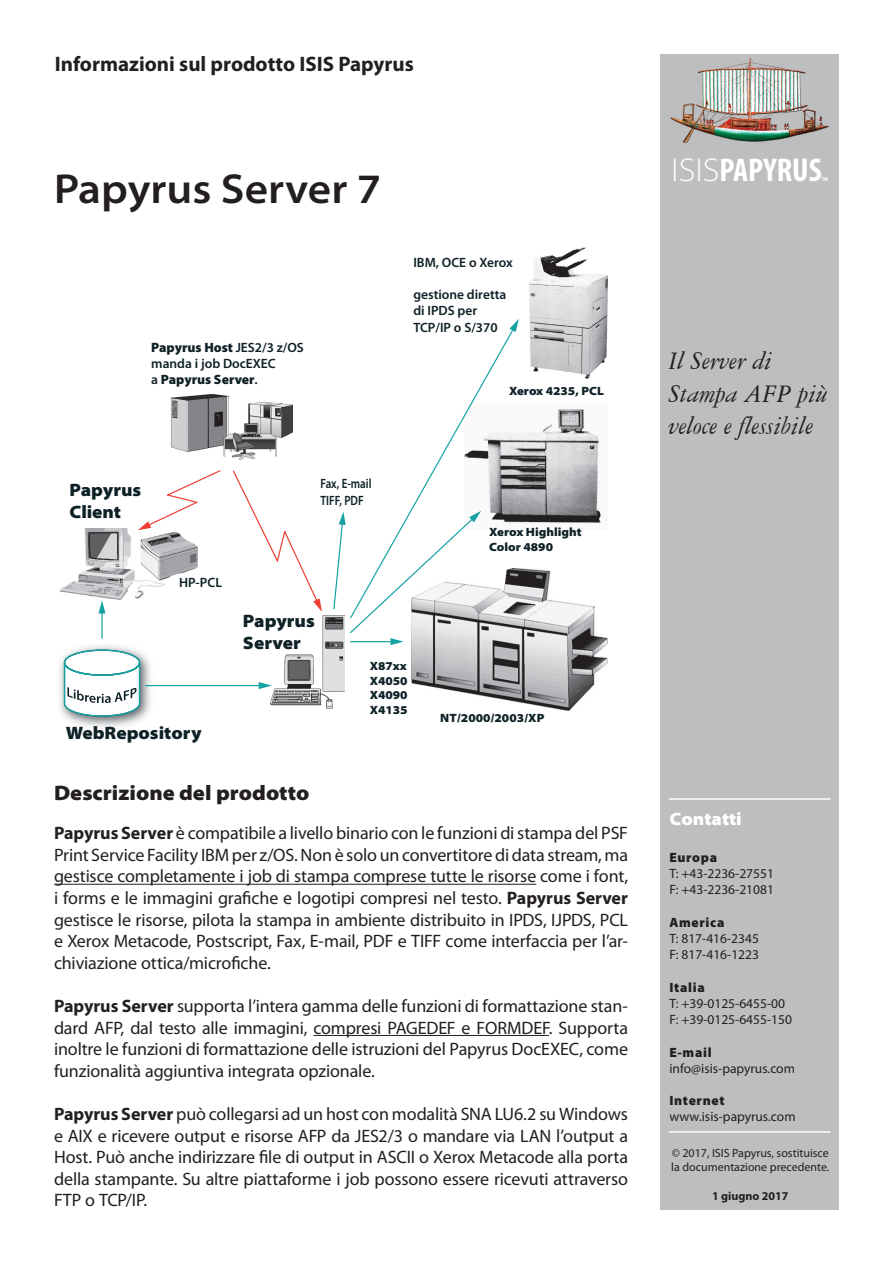
<style>
.page{position:relative;width:893px;height:1263px;background:#fff}
.page>*{position:absolute;margin:0;border:0;box-sizing:border-box;transform-origin:0 0}
.Headline{font:600 semi-expanded 42px "Myriad Pro";color:#231f20}
.t1{font:700 condensed 33px "Myriad Pro";color:#fff}
.Subheader{font:italic 27px/32.4px "American Garamond BT";color:#231f20}
.t2{font:700 21px "Myriad Pro";color:#231f20}
.Product_Description{font:900 semi-expanded 21px "Myriad Pro";color:#231f20}
.Product_Description-2{font:18px/21.6px "Myriad Pro";letter-spacing:-.01em;color:#231f20;text-align:justify}
.t3{font:900 semi-expanded 18px/21.6px "Myriad Pro";color:#0e2127}
.t4{font:900 semi-expanded 18px "Myriad Pro";color:#fff}
.t5{font:13.5px/16.2px "Myriad Pro";color:#231f20}
.t6{font:600 13.5px/16.2px "Myriad Pro";color:#0e2127}
.t7{font:900 13.5px "Myriad Pro";letter-spacing:.05em;color:#231f20}
.t8{font:600 13.5px/16.2px "Myriad Pro";color:#0e2127;scale:.82 1}
.t9{font:900 semi-expanded 12px/14.4px "Myriad Pro";color:#0e2127;text-align:justify}
.t10{font:12px/14.4px "Myriad Pro";color:#231f20}
.t11{font:700 12px "Myriad Pro";color:#231f20}
.t12{font:700 condensed 6px "Myriad Pro";color:#fff}
.s1{font-weight:900}
.s2{font-weight:700}
.s3{font-weight:300;font-stretch:semi-expanded}
</style>
<div class="page">
<div style="left:660px;top:54px;width:179px;height:1155px;background:#bdbec0"></div>
<hr style="left:669px;top:798px;width:161px;height:2px;background:#fff">
<hr style="left:669px;top:1131px;width:161px;height:2px;background:#fff">
<hr style="left:54px;top:884px;width:482px;height:1px;background:#231f20">
<hr style="left:313px;top:1035px;width:236px;height:1px;background:#231f20">
<img style="left:270px;top:615px;width:75px;height:94px">
<img style="left:61px;top:528px;width:137px;height:72px">
<img style="left:529px;top:247px;width:79px;height:132px">
<img style="left:514px;top:409px;width:87px;height:114px">
<img style="left:412px;top:568px;width:195px;height:142px">
<img style="left:170px;top:394px;width:123px;height:66px">
<img style="left:60px;top:646px;width:96px;height:81px">
<svg style="left:138px;top:470px;width:83px;height:60px"></svg>
<svg style="left:233px;top:471px;width:89px;height:141px"></svg>
<hr style="left:145px;top:685px;width:117px;height:1px;background:#17a3a3">
<svg style="left:259px;top:682px;width:13px;height:7px"></svg>
<hr style="left:101px;top:610px;width:2px;height:29px;background:#17a3a3">
<svg style="left:98px;top:600px;width:8px;height:13px"></svg>
<svg style="left:410px;top:332px;width:104px;height:286px"></svg>
<svg style="left:509px;top:319px;width:10px;height:13px"></svg>
<svg style="left:333px;top:511px;width:148px;height:134px"></svg>
<svg style="left:64px;top:649px;width:76px;height:68px"></svg>
<p class="t2" style="left:55px;top:52px;width:361px">Informazioni sul prodotto ISIS Papyrus</p>
<p class="Headline" style="left:54px;top:165px;width:329px">Papyrus Server 7</p>
<p class="t6" style="left:151px;top:339px;width:154px"><span class="s1">Papyrus Host</span> JES2/3 z/OS manda i job DocEXEC<br>a <span class="s1">Papyrus Server</span>.</p>
<p class="t3" style="left:69px;top:479px;width:73px">Papyrus<br>Client</p>
<p class="t8" style="left:320px;top:475px;width:64px">Fax, E-mail<br>TIFF, PDF</p>
<p class="t6" style="left:179px;top:574px;width:44px">HP-PCL</p>
<p class="t3" style="left:243px;top:610px;width:73px">Papyrus<br>Server</p>
<p class="t6" style="left:413px;top:254px;width:101px">IBM, OCE o Xerox</p>
<p class="t6" style="left:413px;top:286px;width:95px">gestione diretta di IPDS per<br>TCP/IP o S/370</p>
<p class="t9" style="left:509px;top:384px;width:96px">Xerox 4235, PCL</p>
<p class="t9" style="left:489px;top:525px;width:94px">Xerox Highlight<br>Color 4890</p>
<p class="t3" style="left:66px;top:722px;width:137px">WebRepository</p>
<p class="t9" style="left:370px;top:659px;width:40px">X87xx X4050<br>X4090<br>X4135</p>
<p class="t9" style="left:440px;top:710px;width:106px">NT/2000/2003/XP</p>
<p class="Product_Description" style="left:54px;top:780px;width:257px">Descrizione del prodotto</p>
<p class="Product_Description-2" style="left:54px;top:823px;width:576px"><span class="s2">Papyrus Server</span> è compatibile a livello binario con le funzioni di stampa del PSF Print Service Facility IBM per z/OS. Non è solo un convertitore di data stream, ma gestisce completamente i job di stampa comprese tutte le risorse come i font, i forms e le immagini grafiche e logotipi compresi nel testo. <span class="s2">Papyrus Server </span>gestisce le risorse, pilota la stampa in ambiente distribuito in IPDS, IJPDS, PCL e Xerox Metacode, Postscript, Fax, E-mail, PDF e TIFF come interfaccia per l’ar&shy;chiviazione ottica/microfiche.</p>
<p class="Product_Description-2" style="left:54px;top:995px;width:576px"><span class="s2">Papyrus Server</span> supporta l’intera gamma delle funzioni di formattazione stan&shy;dard AFP, dal testo alle immagini, compresi PAGEDEF e FORMDEF. Supporta inoltre le funzioni di formattazione delle istruzioni del Papyrus DocEXEC, come funzionalità aggiuntiva integrata opzionale.</p>
<p class="Product_Description-2" style="left:54px;top:1103px;width:576px"><span class="s2">Papyrus Server</span> può collegarsi ad un host con modalità SNA LU6.2 su Windows e AIX e ricevere output e risorse AFP da JES2/3 o mandare via LAN l’output a Host. Può anche indirizzare file di output in ASCII o Xerox Metacode alla porta della stampante. Su altre piattaforme i job possono essere ricevuti attraverso FTP o TCP/IP.</p>
<h2 class="t1" style="left:671px;top:151px;width:152px"><span class="s3">ISIS</span>PAPYRUS</h2>
<p class="t12" style="left:822px;top:175px;width:8px">TM</p>
<p class="Subheader" style="left:669px;top:344px;width:161px">Il Server di<br>Stampa AFP più veloce e flessibile</p>
<p class="t4" style="left:669px;top:809px;width:74px">Contatti</p>
<p class="t7" style="left:669px;top:850px;width:49px">Europa</p>
<p class="t5" style="left:669px;top:866px;width:106px">T: +43-2236-27551<br>F: +43-2236-21081</p>
<p class="t7" style="left:669px;top:915px;width:56px">America</p>
<p class="t5" style="left:669px;top:931px;width:91px">T: 817-416-2345<br>F: 817-416-1223</p>
<p class="t7" style="left:669px;top:979px;width:37px">Italia</p>
<p class="t5" style="left:669px;top:995px;width:124px">T: +39-0125-6455-00<br>F: +39-0125-6455-150</p>
<p class="t7" style="left:669px;top:1044px;width:44px">E-mail</p>
<p class="t5" style="left:669px;top:1060px;width:127px">info@isis-papyrus.com</p>
<p class="t7" style="left:669px;top:1093px;width:57px">Internet</p>
<p class="t5" style="left:669px;top:1109px;width:128px">www.isis-papyrus.com</p>
<p class="t10" style="left:671px;top:1146px;width:160px">© 2017, ISIS Papyrus, sostituisce la documentazione precedente.</p>
<p class="t11" style="left:712px;top:1189px;width:78px">1 giugno 2017</p>
</div>
